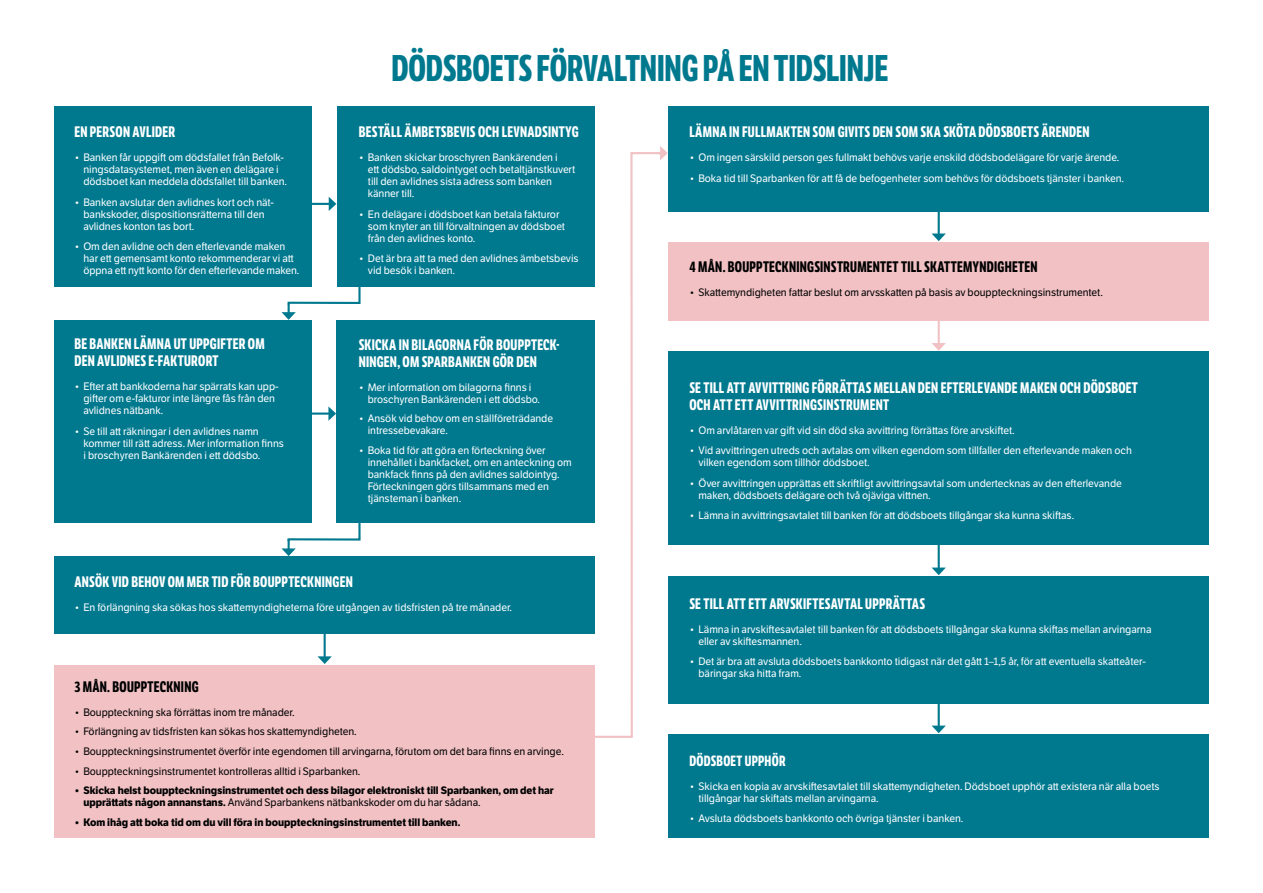
<style>
.page{position:relative;width:1263px;height:893px;background:#fff}
.page>*{position:absolute;margin:0;border:0;box-sizing:border-box;transform-origin:0 0}
.H1_-_Otsikko_M{font:700 36px "LFT Etica Compressed";letter-spacing:-.005em;color:#00798f}
.H2_-_aikajanan_otsikko{font:700 14.85px/17px "LFT Etica Compressed";letter-spacing:.015em;color:#fff}
.H2_-_aikajanan_otsikko-2{font:700 14.85px "LFT Etica Compressed";letter-spacing:.015em;color:#000}
.H2_-_aikajanan_otsikko-3{font:700 14.4px "LFT Etica Compressed";letter-spacing:.02em;color:#fff}
.t1{font:10.5px/12px "LFT Etica";letter-spacing:-.005em;color:#fff}
.t2{font:10.5px "LFT Etica";letter-spacing:-.005em;color:#000}
.t3{font:700 10.5px/12px "LFT Etica";letter-spacing:-.005em;color:#000}
.s1{font-weight:400}
</style>
<div class="page">
<div style="left:669px;top:351px;width:540px;height:194px;background:#00798f"></div>
<div style="left:669px;top:576px;width:540px;height:127px;background:#00798f"></div>
<div style="left:669px;top:734px;width:540px;height:103px;background:#00798f"></div>
<div style="left:668px;top:107px;width:541px;height:105px;background:#00798f"></div>
<div style="left:669px;top:242px;width:540px;height:79px;background:#f1c1c4"></div>
<hr style="left:938px;top:321px;width:2px;height:24px;background:#f1c1c4">
<svg style="left:932px;top:343px;width:14px;height:8px"></svg>
<hr style="left:938px;top:210px;width:2px;height:25px;background:#00798f">
<svg style="left:932px;top:234px;width:14px;height:7px"></svg>
<hr style="left:938px;top:544px;width:2px;height:25px;background:#00798f">
<svg style="left:932px;top:568px;width:14px;height:7px"></svg>
<hr style="left:938px;top:702px;width:2px;height:25px;background:#00798f">
<svg style="left:932px;top:726px;width:14px;height:7px"></svg>
<div style="left:54px;top:557px;width:540px;height:77px;background:#00798f"></div>
<div style="left:336px;top:320px;width:258px;height:203px;background:#00798f"></div>
<div style="left:337px;top:107px;width:257px;height:180px;background:#00798f"></div>
<svg style="left:589px;top:146px;width:79px;height:593px"></svg>
<div style="left:54px;top:320px;width:257px;height:203px;background:#00798f"></div>
<div style="left:54px;top:107px;width:257px;height:180px;background:#00798f"></div>
<svg style="left:311px;top:197px;width:25px;height:14px"></svg>
<div style="left:54px;top:665px;width:540px;height:172px;background:#f1c1c4"></div>
<svg style="left:311px;top:406px;width:25px;height:15px"></svg>
<hr style="left:324px;top:633px;width:2px;height:25px;background:#00798f">
<svg style="left:317px;top:656px;width:15px;height:8px"></svg>
<svg style="left:281px;top:283px;width:80px;height:37px"></svg>
<svg style="left:281px;top:518px;width:80px;height:38px"></svg>
<h2 class="H2_-_aikajanan_otsikko" style="left:74px;top:124px;width:102px">EN PERSON AVLIDER</h2>
<p class="t1" style="left:83px;top:152px;width:205px;text-indent:-9px">• Banken får uppgift om dödsfallet från Befolk&shy;ningsdatasystemet, men även en delägare i dödsboet kan meddela dödsfallet till banken.</p>
<p class="t1" style="left:83px;top:196px;width:192px;text-indent:-9px">• Banken avslutar den avlidnes kort och nät&shy;bankskoder, dispositionsrätterna till den avlidnes konton tas bort.</p>
<p class="t1" style="left:83px;top:241px;width:217px;text-indent:-9px">• Om den avlidne och den efterlevande maken har ett gemensamt konto rekommenderar vi att öppna ett nytt konto för den efterlevande maken.</p>
<h2 class="H2_-_aikajanan_otsikko" style="left:74px;top:336px;width:192px">BE BANKEN LÄMNA UT UPPGIFTER OM<br>DEN AVLIDNES E-FAKTURORT</h2>
<p class="t1" style="left:83px;top:381px;width:197px;text-indent:-9px">• Efter att bankkoderna har spärrats kan upp&shy;gifter om e-fakturor inte längre fås från den avlidnes nätbank.</p>
<p class="t1" style="left:83px;top:425px;width:202px;text-indent:-9px">• Se till att räkningar i den avlidnes namn kommer till rätt adress. Mer information finns i broschyren Bankärenden i ett dödsbo.</p>
<h1 class="H1_-_Otsikko_M" style="left:391px;top:47px;width:499px">DÖDSBOETS FÖRVALTNING PÅ EN TIDSLINJE</h1>
<h2 class="H2_-_aikajanan_otsikko" style="left:359px;top:124px;width:221px">BESTÄLL ÄMBETSBEVIS OCH LEVNADSINTYG</h2>
<p class="t1" style="left:368px;top:152px;width:209px;text-indent:-9px">• Banken skickar broschyren Bankärenden i<br>ett dödsbo, saldointyget och betaltjänstkuvert till den avlidnes sista adress som banken känner till.</p>
<p class="t1" style="left:368px;top:208px;width:199px;text-indent:-9px">• En delägare i dödsboet kan betala fakturor som knyter an till förvaltningen av dödsboet från den avlidnes konto.</p>
<p class="t1" style="left:368px;top:253px;width:212px;text-indent:-9px">• Det är bra att ta med den avlidnes ämbetsbevis vid besök i banken.</p>
<h2 class="H2_-_aikajanan_otsikko" style="left:359px;top:336px;width:202px">SKICKA IN BILAGORNA FÖR BOUPPTECK-<br>NINGEN, OM SPARBANKEN GÖR DEN</h2>
<p class="t1" style="left:368px;top:381px;width:174px;text-indent:-9px">• Mer information om bilagorna finns i broschyren Bankärenden i ett dödsbo.</p>
<p class="t1" style="left:368px;top:413px;width:187px;text-indent:-9px">• Ansök vid behov om en ställföreträdande intressebevakare.</p>
<p class="t1" style="left:368px;top:444px;width:206px;text-indent:-9px">• Boka tid för att göra en förteckning över innehållet i bankfacket, om en anteckning om bankfack finns på den avlidnes saldointyg.<br>Förteckningen görs tillsammans med en tjänsteman i banken.</p>
<h2 class="H2_-_aikajanan_otsikko" style="left:689px;top:124px;width:402px">LÄMNA IN FULLMAKTEN SOM GIVITS DEN SOM SKA SKÖTA DÖDSBOETS ÄRENDEN</h2>
<p class="t1" style="left:689px;top:152px;width:432px">• Om ingen särskild person ges fullmakt behövs varje enskild dödsbodelägare för varje ärende.</p>
<p class="t1" style="left:689px;top:172px;width:436px">• Boka tid till Sparbanken för att få de befogenheter som behövs för dödsboets tjänster i banken.</p>
<h2 class="H2_-_aikajanan_otsikko-2" style="left:689px;top:258px;width:350px">4 MÅN. BOUPPTECKNINGSINSTRUMENTET TILL SKATTEMYNDIGHETEN</h2>
<p class="t2" style="left:689px;top:286px;width:415px">• Skattemyndigheten fattar beslut om arvsskatten på basis av bouppteckningsinstrumentet.</p>
<h2 class="H2_-_aikajanan_otsikko" style="left:689px;top:379px;width:450px">SE TILL ATT AVVITTRING FÖRRÄTTAS MELLAN DEN EFTERLEVANDE MAKEN OCH DÖDSBOET<br>OCH ATT ETT AVVITTRINGSINSTRUMENT</h2>
<p class="t1" style="left:689px;top:424px;width:327px">• Om arvlåtaren var gift vid sin död ska avvittring förrättas före arvskiftet.</p>
<p class="t1" style="left:698px;top:445px;width:435px;text-indent:-9px">• Vid avvittringen utreds och avtalas om vilken egendom som tillfaller den efterlevande maken och vilken egendom som tillhör dödsboet.</p>
<p class="t1" style="left:698px;top:477px;width:425px;text-indent:-9px">• Över avvittringen upprättas ett skriftligt avvittringsavtal som undertecknas av den efterlevande maken, dödsboets delägare och två ojäviga vittnen.</p>
<p class="t1" style="left:689px;top:510px;width:386px">• Lämna in avvittringsavtalet till banken för att dödsboets tillgångar ska kunna skiftas.</p>
<h2 class="H2_-_aikajanan_otsikko" style="left:74px;top:574px;width:280px">ANSÖK VID BEHOV OM MER TID FÖR BOUPPTECKNINGEN</h2>
<p class="t1" style="left:74px;top:602px;width:439px">• En förlängning ska sökas hos skattemyndigheterna före utgången av tidsfristen på tre månader.</p>
<h2 class="H2_-_aikajanan_otsikko-2" style="left:74px;top:678px;width:126px">3 MÅN. BOUPPTECKNING</h2>
<p class="t2" style="left:74px;top:706px;width:222px">• Bouppteckning ska förrättas inom tre månader.</p>
<p class="t2" style="left:74px;top:725px;width:284px">• Förlängning av tidsfristen kan sökas hos skattemyndigheten.</p>
<p class="t2" style="left:74px;top:745px;width:491px">• Bouppteckningsinstrumentet överför inte egendomen till arvingarna, förutom om det bara finns en arvinge.</p>
<p class="t2" style="left:74px;top:765px;width:287px">• Bouppteckningsinstrumentet kontrolleras alltid i Sparbanken.</p>
<p class="t3" style="left:83px;top:785px;width:472px;text-indent:-9px">• Skicka helst bouppteckningsinstrumentet och dess bilagor elektroniskt till Sparbanken, om det har upprättats någon annanstans. <span class="s1">Använd Sparbankens nätbankskoder om du har sådana.</span></p>
<p class="t3" style="left:74px;top:816px;width:387px">• Kom ihåg att boka tid om du vill föra in bouppteckningsinstrumentet till banken.</p>
<h2 class="H2_-_aikajanan_otsikko" style="left:689px;top:595px;width:237px">SE TILL ATT ETT ARVSKIFTESAVTAL UPPRÄTTAS</h2>
<p class="t1" style="left:698px;top:623px;width:455px;text-indent:-9px">• Lämna in arvskiftesavtalet till banken för att dödsboets tillgångar ska kunna skiftas mellan arvingarna eller av skiftesmannen.</p>
<p class="t1" style="left:698px;top:656px;width:449px;text-indent:-9px">• Det är bra att avsluta dödsboets bankkonto tidigast när det gått 1–1,5 år, för att eventuella skatteåter&shy;bäringar ska hitta fram.</p>
<h2 class="H2_-_aikajanan_otsikko-3" style="left:689px;top:753px;width:98px">DÖDSBOET UPPHÖR</h2>
<p class="t1" style="left:698px;top:780px;width:463px;text-indent:-9px">• Skicka en kopia av arvskiftesavtalet till skattemyndigheten. Dödsboet upphör att existera när alla boets tillgångar har skiftats mellan arvingarna.</p>
<p class="t1" style="left:689px;top:813px;width:275px">• Avsluta dödsboets bankkonto och övriga tjänster i banken.</p>
</div>
